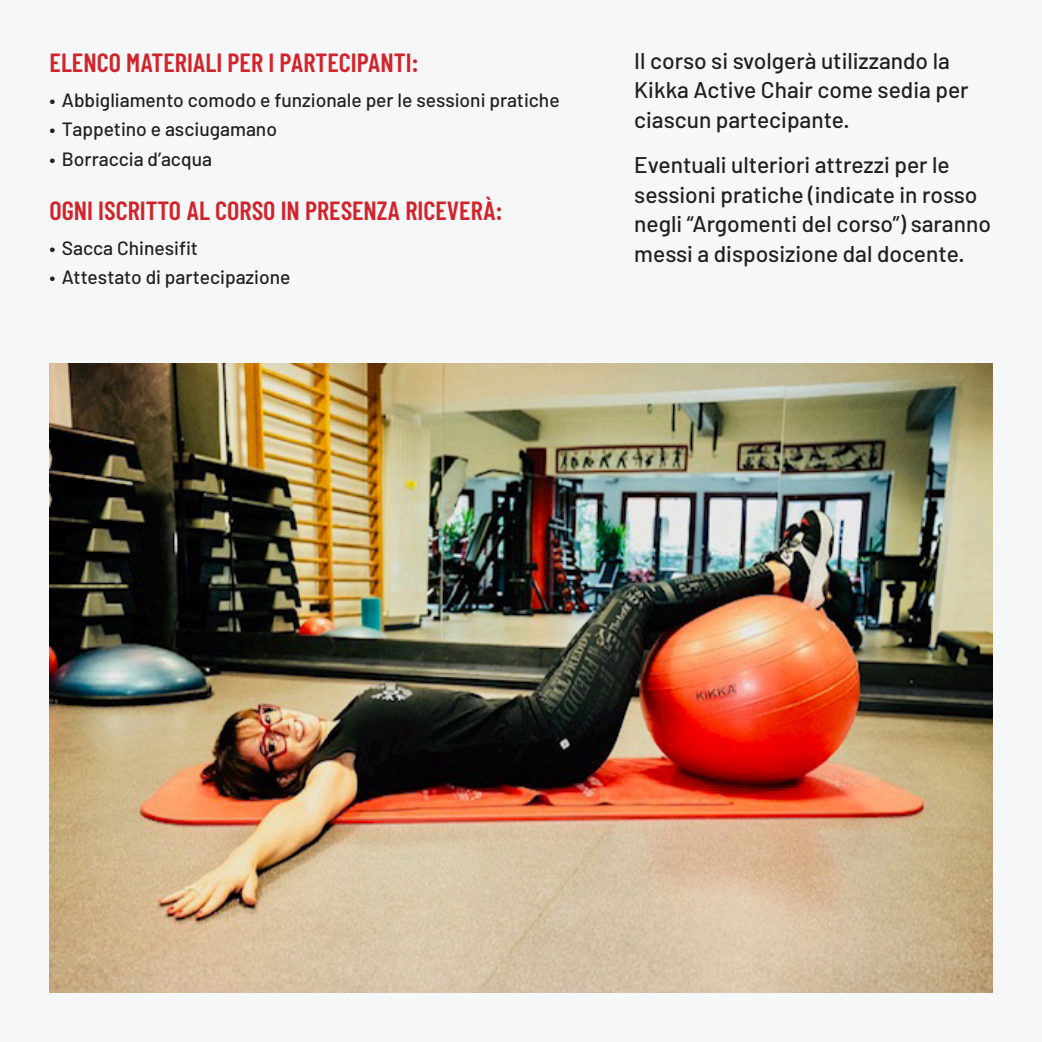
<style>
.page{position:relative;width:1042px;height:1042px;background:#f6f7f8}
.page>*{position:absolute;margin:0;border:0;box-sizing:border-box;transform-origin:0 0}
.t1{font:600 26.25px "Barlow Condensed";color:#d1232a}
.t2{font:500 22.75px/29.8px "Barlow";color:#231f20}
.t3{font:500 19.25px "Barlow";color:#231f20}
</style>
<div class="page">
<img style="left:50px;top:363px;width:942px;height:629px">
<p class="t1" style="left:50px;top:46px;width:370px">ELENCO MATERIALI PER I PARTECIPANTI:</p>
<p class="t3" style="left:50px;top:88px;width:512px">• Abbigliamento comodo e funzionale per le sessioni pratiche</p>
<p class="t3" style="left:50px;top:117px;width:229px">• Tappetino e asciugamano</p>
<p class="t3" style="left:50px;top:147px;width:164px">• Borraccia d’acqua</p>
<p class="t1" style="left:50px;top:194px;width:454px">OGNI ISCRITTO AL CORSO IN PRESENZA RICEVERÀ:</p>
<p class="t3" style="left:50px;top:236px;width:150px">• Sacca Chinesifit</p>
<p class="t3" style="left:50px;top:265px;width:242px">• Attestato di partecipazione</p>
<p class="t2" style="left:634px;top:45px;width:336px">Il corso si svolgerà utilizzando la<br>Kikka Active Chair come sedia per ciascun partecipante.</p>
<p class="t2" style="left:634px;top:149px;width:358px">Eventuali ulteriori attrezzi per le sessioni pratiche (indicate in rosso negli “Argomenti del corso”) saranno messi a disposizione dal docente.</p>
</div>
